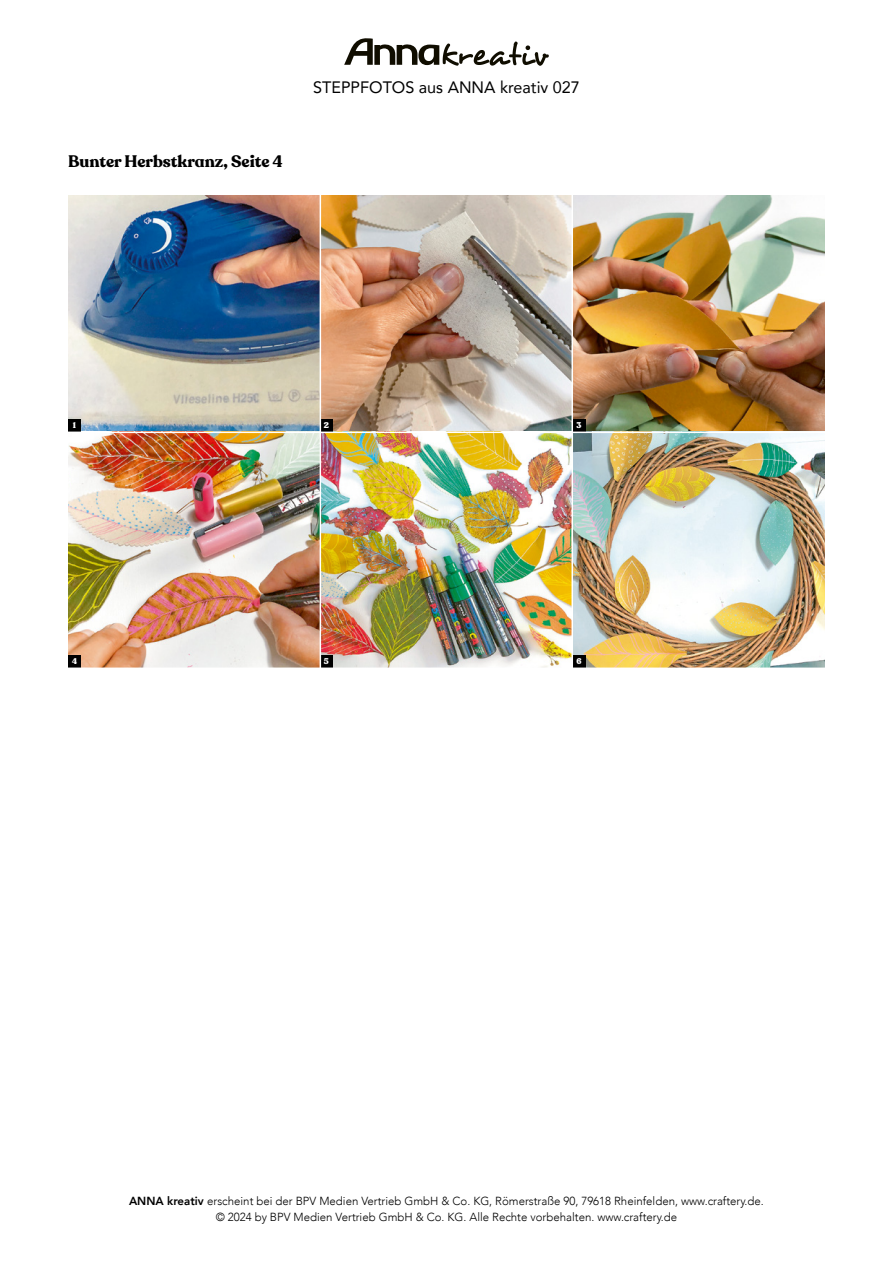
<style>
.page{position:relative;width:893px;height:1263px;background:#fff}
.page>*{position:absolute;margin:0;border:0;box-sizing:border-box;transform-origin:0 0}
.t1{font:16.5px "Avenir";color:#000}
.t2{font:700 16.5px "Recoleta Alt";color:#000}
.t3{font:300 11.7px/16.5px "Avenir";color:#000;text-align:center}
.t4{font:900 8.25px "Recoleta";color:#fff}
.s1{font-weight:800}
</style>
<div class="page">
<svg style="left:344px;top:38px;width:205px;height:28px"></svg>
<img style="left:68px;top:196px;width:252px;height:236px">
<img style="left:68px;top:433px;width:252px;height:234px">
<img style="left:321px;top:196px;width:250px;height:236px">
<img style="left:321px;top:433px;width:250px;height:234px">
<img style="left:573px;top:196px;width:252px;height:236px">
<img style="left:573px;top:433px;width:252px;height:234px">
<div style="left:68px;top:419px;width:13px;height:13px;background:#000"></div>
<div style="left:68px;top:655px;width:13px;height:13px;background:#000"></div>
<div style="left:320px;top:419px;width:13px;height:13px;background:#000"></div>
<div style="left:320px;top:655px;width:13px;height:13px;background:#000"></div>
<div style="left:573px;top:419px;width:12px;height:13px;background:#000"></div>
<div style="left:573px;top:655px;width:12px;height:13px;background:#000"></div>
<hr style="left:28px;top:667px;width:812px;height:2px;background:#fff">
<hr style="left:320px;top:180px;width:1px;height:994px;background:#fff">
<p class="t2" style="left:68px;top:151px;width:216px">Bunter Herbstkranz, Seite 4</p>
<h1 class="t1" style="left:313px;top:74px;width:268px">STEPPFOTOS aus ANNA kreativ 027</h1>
<p class="t4" style="left:73px;top:420px;width:5px">1</p>
<p class="t4" style="left:72px;top:656px;width:6px">4</p>
<p class="t4" style="left:324px;top:420px;width:7px">2</p>
<p class="t4" style="left:324px;top:656px;width:6px">5</p>
<p class="t4" style="left:577px;top:420px;width:7px">3</p>
<p class="t4" style="left:576px;top:656px;width:7px">6</p>
<p class="t3" style="left:129px;top:1192px;width:636px"><span class="s1">ANNA kreativ</span> erscheint bei der BPV Medien Vertrieb GmbH &amp; Co. KG, Römerstraße 90, 79618 Rheinfelden, www.craftery.de. © 2024 by BPV Medien Vertrieb GmbH &amp; Co. KG. Alle Rechte vorbehalten. www.craftery.de</p>
</div>
